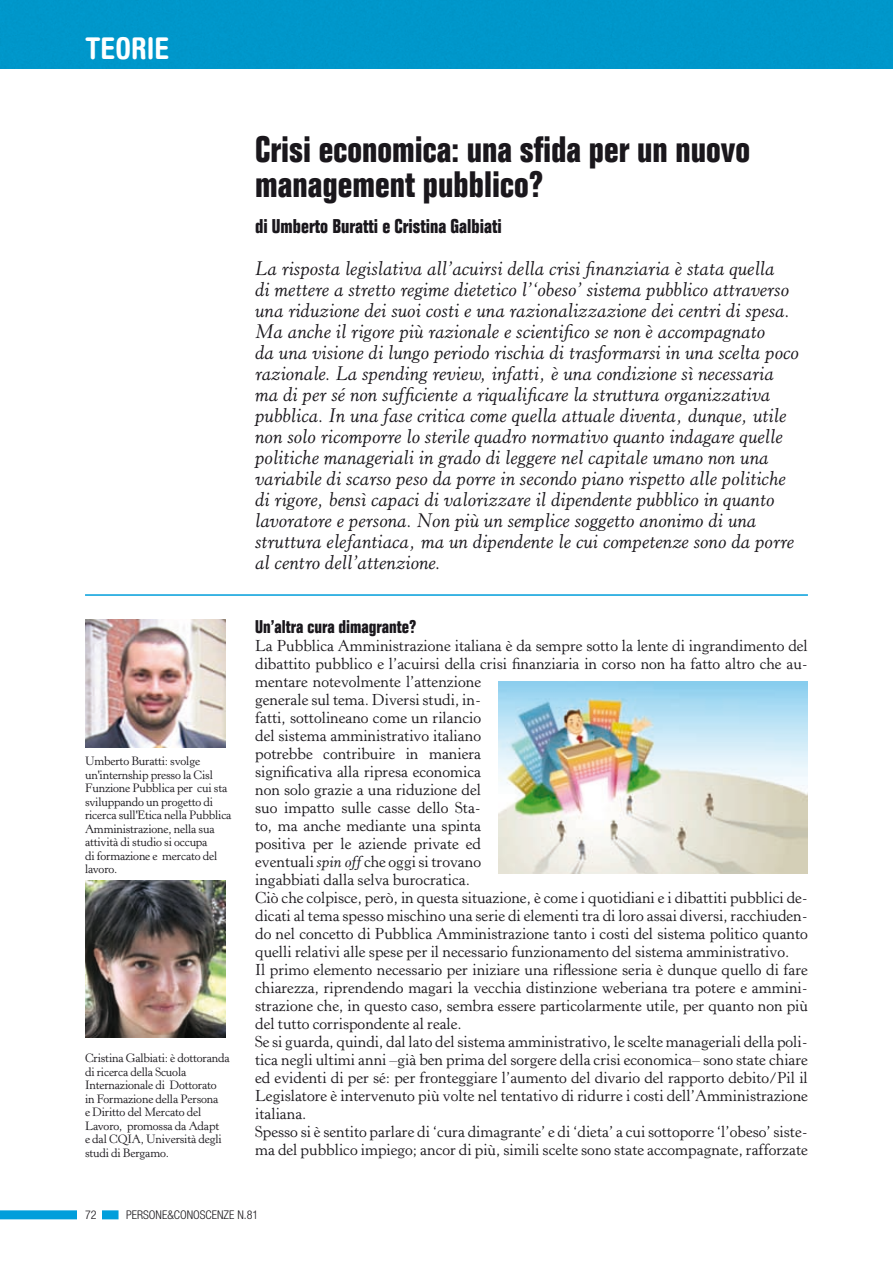
<style>
.page{position:relative;width:893px;height:1263px;background:#fff}
.page>*{position:absolute;margin:0;border:0;box-sizing:border-box;transform-origin:0 0}
.t1{font:700 condensed 36px/34.5px "Folio";color:#1a171c}
.t2{font:700 condensed 30px "Helvetica Rounded";color:#fff}
.t3{font:italic 19.5px/21px "Horley Old Style";color:#1a171c}
.t4{font:700 condensed 19.5px "Folio";color:#1a171c}
.t5{font:700 condensed 18px "Folio";color:#1a171c}
.t6{font:15.75px/18px "Horley Old Style";color:#1a171c}
.t7{font:12px/13.5px "Horley Old Style";letter-spacing:-.015em;color:#1a171c}
.t8{font:300 condensed 12px "Helvetica Neue";color:#1a171c}
.s1{font-style:italic}
</style>
<div class="page">
<div style="left:0;top:0;width:893px;height:68px;background:#0097ca"></div>
<div style="left:0;top:1210px;width:119px;height:9px;background:#009edb"></div>
<div style="left:77px;top:1197px;width:24px;height:30px;background:#fff"></div>
<hr style="left:85px;top:594px;width:723px;height:2px;background:#009edb">
<img style="left:498px;top:682px;width:310px;height:192px">
<img style="left:85px;top:620px;width:140px;height:128px">
<img style="left:85px;top:881px;width:140px;height:156px">
<h2 class="t2" style="left:85px;top:30px;width:86px">TEORIE</h2>
<p class="t7" style="left:85px;top:755px;width:148px">Umberto Buratti: svolge un'internship presso la Cisl<br>Funzione Pubblica per cui sta sviluppando un progetto di ricerca sull'Etica nella Pubblica<br>Amministrazione, nella sua attività di studio si occupa<br>di formazione e mercato del lavoro.</p>
<p class="t7" style="left:85px;top:1052px;width:146px">Cristina Galbiati: è dottoranda di ricerca della Scuola<br>Internazionale di Dottorato<br>in Formazione della Persona<br>e Diritto del Mercato del<br>Lavoro, promossa da Adapt<br>e dal CQIA, Università degli studi di Bergamo.</p>
<h1 class="t1" style="left:255px;top:132px;width:496px">Crisi economica: una sfida per un nuovo management pubblico?</h1>
<p class="t4" style="left:255px;top:215px;width:248px">di Umberto Buratti e Cristina Galbiati</p>
<p class="t3" style="left:255px;top:258px;width:545px">La risposta legislativa all’acuirsi della crisi finanziaria è stata quella<br>di mettere a stretto regime dietetico l’‘obeso’ sistema pubblico attraverso una riduzione dei suoi costi e una razionalizzazione dei centri di spesa.<br>Ma anche il rigore più razionale e scientifico se non è accompagnato<br>da una visione di lungo periodo rischia di trasformarsi in una scelta poco razionale. La spending review, infatti, è una condizione sì necessaria ma di per sé non sufficiente a riqualificare la struttura organizzativa pubblica. In una fase critica come quella attuale diventa, dunque, utile non solo ricomporre lo sterile quadro normativo quanto indagare quelle politiche manageriali in grado di leggere nel capitale umano non una variabile di scarso peso da porre in secondo piano rispetto alle politiche di rigore, bensì capaci di valorizzare il dipendente pubblico in quanto lavoratore e persona. Non più un semplice soggetto anonimo di una struttura elefantiaca, ma un dipendente le cui competenze sono da porre al centro dell’attenzione.</p>
<p class="t5" style="left:255px;top:616px;width:163px">Un’altra cura dimagrante?</p>
<p class="t6" style="left:255px;top:637px;width:554px">La Pubblica Amministrazione italiana è da sempre sotto la lente di ingrandimento del dibattito pubblico e l’acuirsi della crisi finanziaria in corso non ha fatto altro che au&shy;mentare notevolmente l’attenzione<br>generale sul tema. Diversi studi, in-<br>fatti, sottolineano come un rilancio<br>del sistema amministrativo italiano<br>potrebbe contribuire in maniera<br>significativa alla ripresa economica<br>non solo grazie a una riduzione del<br>suo impatto sulle casse dello Sta-<br>to, ma anche mediante una spinta<br>positiva per le aziende private ed<br>eventuali <span class="s1">spin off</span> che oggi si trovano<br>ingabbiati dalla selva burocratica.<br>Ciò che colpisce, però, in questa situazione, è come i quotidiani e i dibattiti pubblici de&shy;dicati al tema spesso mischino una serie di elementi tra di loro assai diversi, racchiuden&shy;do nel concetto di Pubblica Amministrazione tanto i costi del sistema politico quanto quelli relativi alle spese per il necessario funzionamento del sistema amministrativo.<br>Il primo elemento necessario per iniziare una riflessione seria è dunque quello di fare chiarezza, riprendendo magari la vecchia distinzione weberiana tra potere e ammini&shy;strazione che, in questo caso, sembra essere particolarmente utile, per quanto non più del tutto corrispondente al reale.<br>Se si guarda, quindi, dal lato del sistema amministrativo, le scelte manageriali della poli&shy;tica negli ultimi anni –già ben prima del sorgere della crisi economica– sono state chiare ed evidenti di per sé: per fronteggiare l’aumento del divario del rapporto debito/Pil il Legislatore è intervenuto più volte nel tentativo di ridurre i costi dell’Amministrazione italiana.<br>Spesso si è sentito parlare di ‘cura dimagrante’ e di ‘dieta’ a cui sottoporre ‘l’obeso’ siste&shy;ma del pubblico impiego; ancor di più, simili scelte sono state accompagnate, rafforzate</p>
<p class="t8" style="left:85px;top:1208px;width:13px">72</p>
<p class="t8" style="left:126px;top:1208px;width:134px">PERSONE&amp;CONOSCENZE N.81</p>
</div>
